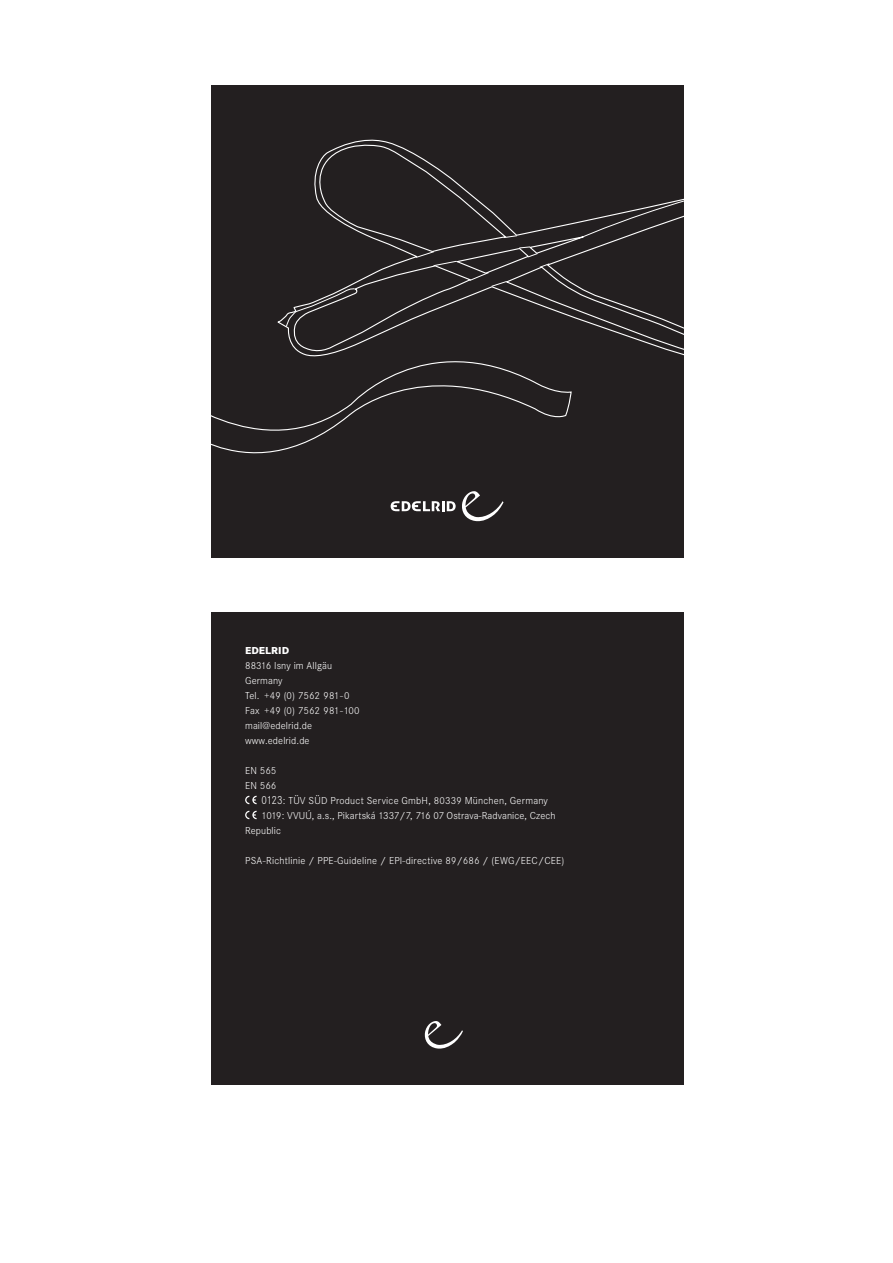
<style>
.page{position:relative;width:893px;height:1263px;background:#fff}
.page>*{position:absolute;margin:0;border:0;box-sizing:border-box;transform-origin:0 0}
.t1{font:300 10.5px "Corporate S";letter-spacing:.02em;color:#fff}
.t2{font:300 10.5px/15px "Corporate STCE";letter-spacing:.01em;color:#fff}
.t3{font:700 expanded 10.5px "Corporate STCE";letter-spacing:.01em;color:#fff}
.s1{font-size:12.15px}
</style>
<div class="page">
<div style="left:211px;top:85px;width:472px;height:472px;background:#231f20"></div>
<svg style="left:286px;top:144px;width:397px;height:211px"></svg>
<svg style="left:211px;top:325px;width:361px;height:129px"></svg>
<svg style="left:390px;top:491px;width:113px;height:31px"></svg>
<div style="left:211px;top:612px;width:472px;height:472px;background:#231f20"></div>
<svg style="left:245px;top:796px;width:12px;height:8px"></svg>
<svg style="left:245px;top:811px;width:12px;height:8px"></svg>
<svg style="left:424px;top:1021px;width:39px;height:28px"></svg>
<p class="t3" style="left:245px;top:644px;width:46px">EDELRID</p>
<p class="t2" style="left:245px;top:658px;width:116px">88316 Isny im Allgäu<br>Germany<br>Tel. +49 (0) 7562 981- 0<br>Fax +49 (0) 7562 981-100 mail@edelrid.de www.edelrid.de</p>
<p class="t2" style="left:245px;top:763px;width:33px">EN 565<br>EN 566</p>
<p class="t1" style="left:262px;top:795px;width:288px"><span class="s1">0123</span>: TÜV SÜD Product Service GmbH, 80339 München, Germany</p>
<p class="t1" style="left:262px;top:810px;width:295px">1019: VVUÚ, a.s., Pikartská 1337/7, 716 07 Ostrava-Radvanice, Czech</p>
<p class="t1" style="left:245px;top:825px;width:38px">Republic</p>
<p class="t1" style="left:245px;top:855px;width:321px">PSA-Richtlinie / PPE-Guideline / EPI-directive 89/686 / (EWG/EEC/CEE)</p>
</div>
